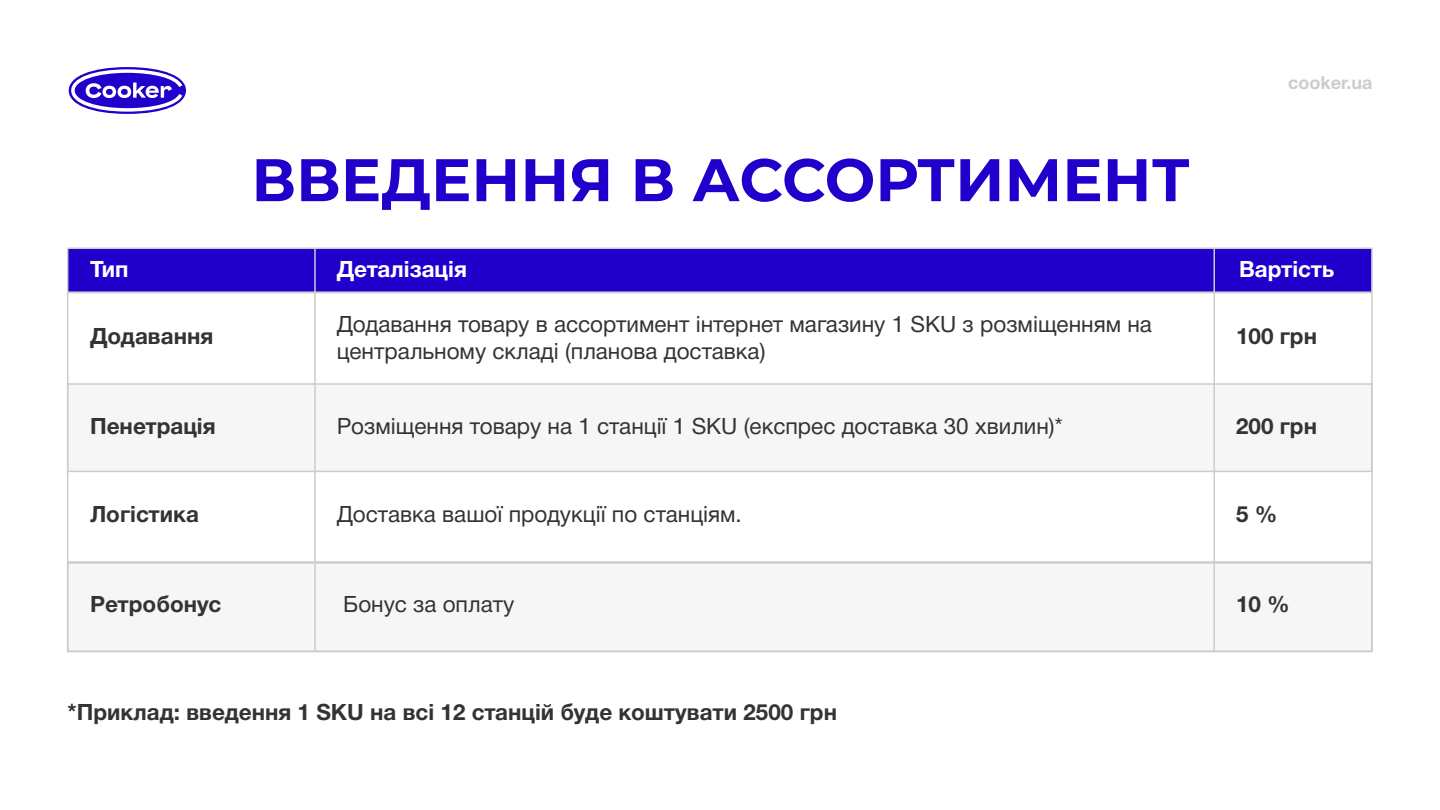
<style>
.page{position:relative;width:1440px;height:810px;background:#fff}
.page>*{position:absolute;margin:0;border:0;box-sizing:border-box;transform-origin:0 0}
.t1{font:700 60px "Montserrat";color:#2100cc}
.t2{font:22.5px/27px "Helvetica Neue Cyr";color:#333}
.t3{font:700 22.5px "Helvetica Neue Cyr";color:#333}
.t4{font:700 22.5px "Helvetica Neue Cyr";color:#fff}
.t5{font:700 18px "Helvetica Neue Cyr";color:#ccc}
</style>
<div class="page">
<svg style="left:69px;top:67px;width:117px;height:47px"></svg>
<div style="left:67px;top:383px;width:1306px;height:89px;background:#f6f6f6;border:2px solid #ccc"></div>
<div style="left:67px;top:562px;width:1306px;height:90px;background:#f6f6f6;border:2px solid #ccc"></div>
<div style="left:67px;top:248px;width:1306px;height:45px;background:#2100cc;border:2px solid #ccc"></div>
<div style="left:67px;top:292px;width:1306px;height:360px;border:2px solid #ccc"></div>
<hr style="left:314px;top:248px;width:2px;height:404px;background:#ccc">
<hr style="left:1214px;top:248px;width:1px;height:404px;background:#ccc">
<hr style="left:68px;top:561px;width:1304px;height:2px;background:#ccc">
<h1 class="t1" style="left:251px;top:137px;width:940px">ВВЕДЕННЯ В АССОРТИМЕНТ</h1>
<p class="t5" style="left:1288px;top:73px;width:86px">cooker.ua</p>
<p class="t4" style="left:90px;top:257px;width:40px">Тип</p>
<p class="t4" style="left:337px;top:257px;width:132px">Деталізація</p>
<p class="t4" style="left:1239px;top:257px;width:96px">Вартість</p>
<p class="t2" style="left:337px;top:311px;width:817px">Додавання товару в ассортимент інтернет магазину 1 SKU з розміщенням на центральному складі (планова доставка)</p>
<p class="t3" style="left:90px;top:324px;width:125px">Додавання</p>
<p class="t3" style="left:1236px;top:324px;width:83px">100 грн</p>
<p class="t2" style="left:337px;top:413px;width:727px">Розміщення товару на 1 станції 1 SKU (експрес доставка 30 хвилин)*</p>
<p class="t3" style="left:90px;top:414px;width:127px">Пенетрація</p>
<p class="t3" style="left:1236px;top:414px;width:83px">200 грн</p>
<p class="t3" style="left:90px;top:501px;width:110px">Логістика</p>
<p class="t3" style="left:1236px;top:501px;width:43px">5 %</p>
<p class="t2" style="left:337px;top:501px;width:407px">Доставка вашої продукції по станціям.</p>
<p class="t3" style="left:90px;top:592px;width:133px">Ретробонус</p>
<p class="t3" style="left:1236px;top:592px;width:55px">10 %</p>
<p class="t2" style="left:343px;top:591px;width:173px">Бонус за оплату</p>
<p class="t3" style="left:68px;top:700px;width:771px">*Приклад: введення 1 SKU на всі 12 станцій буде коштувати 2500 грн</p>
</div>
